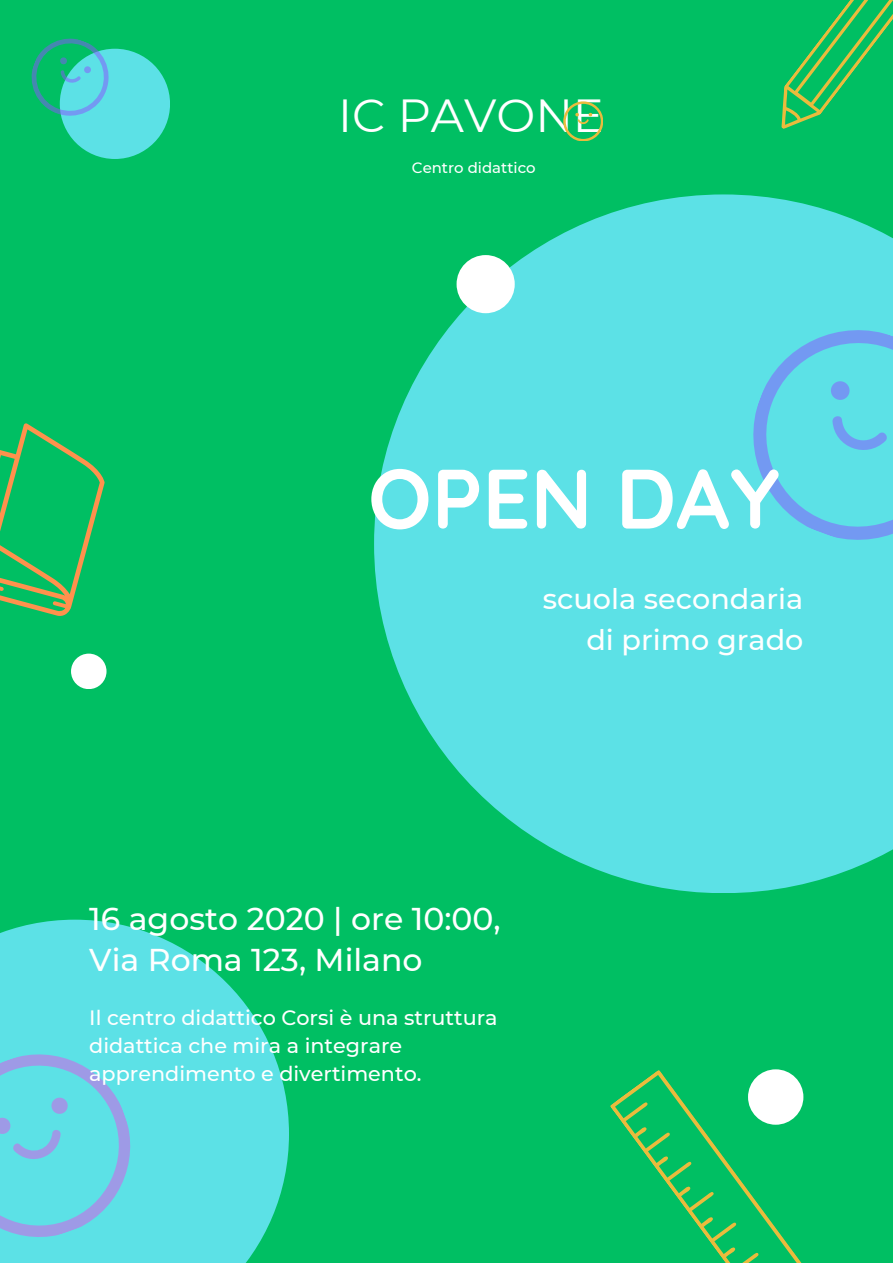
<style>
.page{position:relative;width:893px;height:1264px;background:#fff}
.page>*{position:absolute;margin:0;border:0;box-sizing:border-box;transform-origin:0 0}
.t1{font:700 84px "Quicksand";color:#fff}
.t2{font:46.35px "Montserrat";color:#fff}
.t3{font:500 31.5px/40.5px "Montserrat";color:#fff}
.t4{font:500 28.65px/40.5px "Montserrat";color:#fff;text-align:right}
.t5{font:500 20.7px/28px "Montserrat";color:#fff}
.t6{font:500 14.85px "Montserrat";color:#fff}
</style>
<div class="page">
<div style="left:0;top:0;width:892px;height:1262px;background:#00bf63"></div>
<svg style="left:563px;top:101px;width:39px;height:40px"></svg>
<svg style="left:374px;top:194px;width:518px;height:699px;fill:#5ce1e6"></svg>
<svg style="left:723px;top:300px;width:169px;height:269px;background:#5ed8e7"></svg>
<svg style="left:821px;top:411px;width:70px;height:53px;background:#60d4e8"></svg>
<svg style="left:828px;top:378px;width:24px;height:24px"></svg>
<div style="left:60px;top:49px;width:110px;height:110px;background:#5ce1e6;border-radius:50%"></div>
<svg style="left:31px;top:38px;width:88px;height:89px"></svg>
<svg style="left:0;top:919px;width:289px;height:343px;fill:#5ce1e6"></svg>
<svg style="left:0;top:1029px;width:155px;height:232px;background:#64d7e6"></svg>
<div style="left:71px;top:653px;width:35px;height:36px;background:#fff;border-radius:50%"></div>
<svg style="left:0;top:423px;width:105px;height:193px"></svg>
<div style="left:456px;top:255px;width:58px;height:58px;background:#fff;border-radius:50%"></div>
<svg style="left:610px;top:1069px;width:194px;height:193px"></svg>
<svg style="left:781px;top:0;width:111px;height:129px"></svg>
<h2 class="t2" style="left:338px;top:87px;width:267px">IC PAVONE</h2>
<p class="t6" style="left:412px;top:159px;width:125px">Centro didattico</p>
<h1 class="t1" style="left:368px;top:444px;width:413px">OPEN DAY</h1>
<h3 class="t4" style="left:542px;top:579px;width:262px">scuola secondaria di primo grado</h3>
<h3 class="t3" style="left:89px;top:898px;width:413px">16 agosto 2020 | ore 10:00,<br>Via Roma 123, Milano</h3>
<p class="t5" style="left:89px;top:1003px;width:410px">Il centro didattico Corsi è una struttura didattica che mira a integrare apprendimento e divertimento.</p>
</div>
